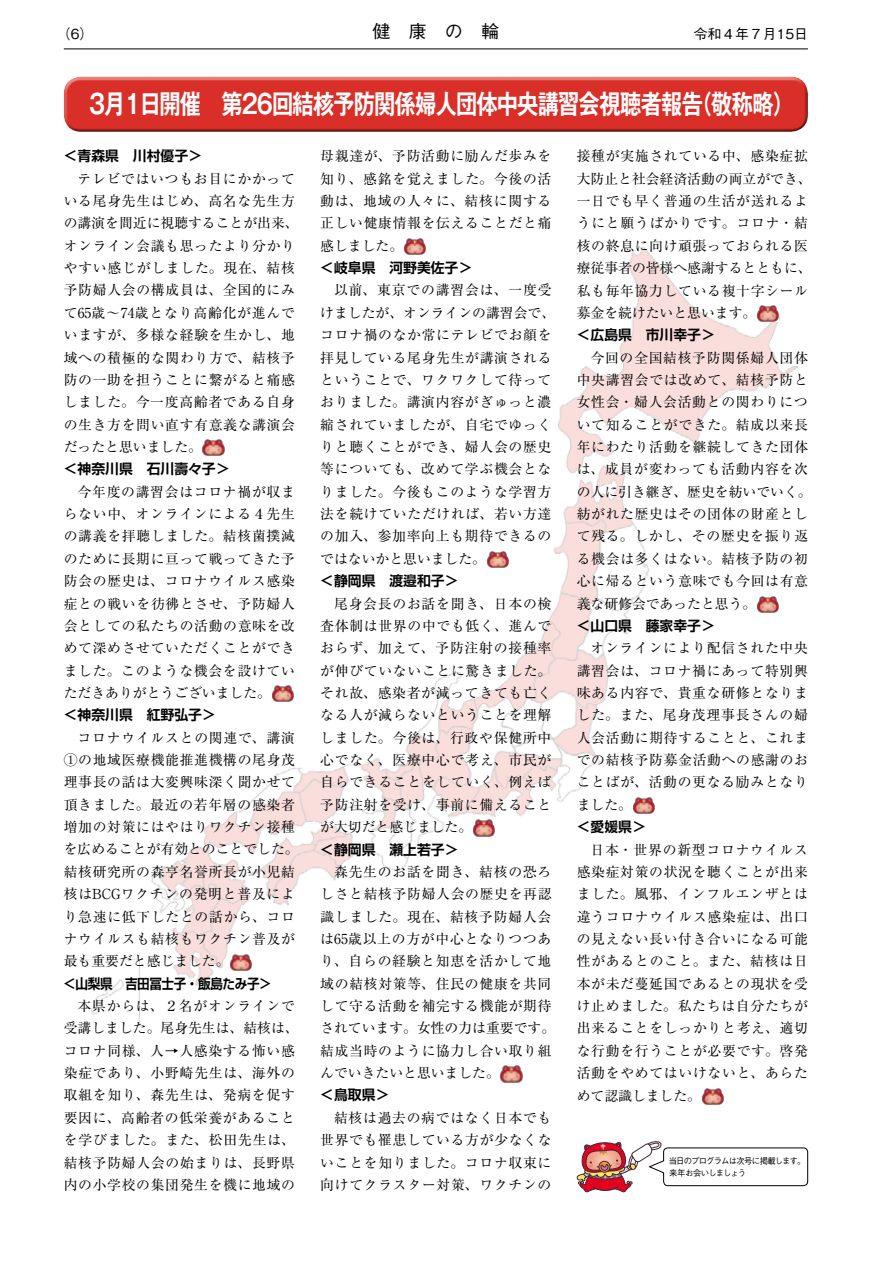
<style>
.page{position:relative;width:893px;height:1263px;background:#fff}
.page>*{position:absolute;margin:0;border:0;box-sizing:border-box;transform-origin:0 0}
.t1{font:700 26.55px "Gothic MB101 Pr 6 N De";letter-spacing:-.04em;color:#fff;scale:.8 1}
.t2{font:500 18px "Gothic BBB Pr 6 N";color:#000}
.t3{font:13.8px/22.4px "Ryumin Pr 6 N";letter-spacing:.05em;color:#000}
.t4{font:500 13.8px "Gothic BBB Pr 6 N";color:#000}
.t5{font:500 8.55px/11.7px "Gothic BBB Pr 6 N";letter-spacing:-.1em;color:#000}
.s1{font-family:"Shin Go Pr 6 N De";font-weight:700}
</style>
<div class="page">
<img style="left:74px;top:246px;width:723px;height:776px">
<hr style="left:64px;top:49px;width:744px;height:1px;background:#000">
<img style="left:202px;top:440px;width:22px;height:16px">
<img style="left:271px;top:686px;width:22px;height:16px">
<img style="left:230px;top:954px;width:22px;height:16px">
<img style="left:403px;top:239px;width:22px;height:16px">
<img style="left:486px;top:552px;width:22px;height:16px">
<img style="left:472px;top:820px;width:22px;height:16px">
<img style="left:500px;top:1066px;width:22px;height:16px">
<img style="left:756px;top:306px;width:22px;height:16px">
<img style="left:756px;top:596px;width:22px;height:16px">
<img style="left:632px;top:797px;width:22px;height:17px">
<img style="left:702px;top:1088px;width:21px;height:16px">
<svg style="left:577px;top:1141px;width:231px;height:51px"></svg>
<div style="left:61px;top:76px;width:747px;height:49px;background:#e77e79"></div>
<div style="left:61px;top:79px;width:747px;height:54px;background:#000;opacity:.75"></div>
<p class="t4" style="left:57px;top:22px;width:38px">（6）</p>
<p class="t2" style="left:373px;top:17px;width:128px">健　康　の　輪</p>
<p class="t4" style="left:694px;top:22px;width:116px">令和４年７月15日</p>
<p class="t1" style="left:89px;top:82px;width:883px">3月１日開催　第26回結核予防関係婦人団体中央講習会視聴者報告（敬称略）</p>
<p class="t3" style="left:64px;top:144px;width:237px"><span class="s1">＜青森県　川村優子＞<br></span>　テレビではいつもお目にかかっている尾身先生はじめ、高名な先生方の講演を間近に視聴することが出来、オンライン会議も思ったより分かりやすい感じがしました。現在、結核予防婦人会の構成員は、全国的にみて65歳～74歳となり高齢化が進んでいますが、多様な経験を生かし、地域への積極的な関わり方で、結核予防の一助を担うことに繋がると痛感しました。今一度高齢者である自身の生き方を問い直す有意義な講演会だったと思いました。<br><span class="s1">＜神奈川県　石川壽々子＞<br></span>　今年度の講習会はコロナ禍が収まらない中、オンラインによる４先生の講義を拝聴しました。結核菌撲滅のために長期に亘って戦ってきた予防会の歴史は、コロナウイルス感染症との戦いを彷彿とさせ、予防婦人会としての私たちの活動の意味を改めて深めさせていただくことができました。このような機会を設けていただきありがとうございました。<br><span class="s1">＜神奈川県　紅野弘子＞<br></span>　コロナウイルスとの関連で、講演<br>①の地域医療機能推進機構の尾身茂理事長の話は大変興味深く聞かせて頂きました。最近の若年層の感染者増加の対策にはやはりワクチン接種を広めることが有効とのことでした。結核研究所の森亨名誉所長が小児結核はBCGワクチンの発明と普及により急速に低下したとの話から、コロナウイルスも結核もワクチン普及が最も重要だと感じました。<br><span class="s1">＜山梨県　吉田冨士子・飯島たみ子＞<br></span>　本県からは、２名がオンラインで受講しました。尾身先生は、結核は、コロナ同様、人→人感染する怖い感染症であり、小野崎先生は、海外の取組を知り、森先生は、発病を促す要因に、高齢者の低栄養があることを学びました。また、松田先生は、結核予防婦人会の始まりは、長野県内の小学校の集団発生を機に地域の</p>
<p class="t3" style="left:320px;top:144px;width:236px">母親達が、予防活動に励んだ歩みを知り、感銘を覚えました。今後の活動は、地域の人々に、結核に関する正しい健康情報を伝えることだと痛感しました。<br><span class="s1">＜岐阜県　河野美佐子＞<br></span>　以前、東京での講習会は、一度受けましたが、オンラインの講習会で、コロナ禍のなか常にテレビでお顔を拝見している尾身先生が講演されるということで、ワクワクして待っておりました。講演内容がぎゅっと濃縮されていましたが、自宅でゆっくりと聴くことができ、婦人会の歴史等についても、改めて学ぶ機会となりました。今後もこのような学習方法を続けていただければ、若い方達の加入、参加率向上も期待できるのではないかと思いました。<br><span class="s1">＜静岡県　渡邉和子＞<br></span>　尾身会長のお話を聞き、日本の検査体制は世界の中でも低く、進んでおらず、加えて、予防注射の接種率が伸びていないことに驚きました。それ故、感染者が減ってきても亡くなる人が減らないということを理解しました。今後は、行政や保健所中心でなく、医療中心で考え、市民が自らできることをしていく、例えば予防注射を受け、事前に備えることが大切だと感じました。<br><span class="s1">＜静岡県　瀬上若子＞<br></span>　森先生のお話を聞き、結核の恐ろしさと結核予防婦人会の歴史を再認識しました。現在、結核予防婦人会は65歳以上の方が中心となりつつあり、自らの経験と知恵を活かして地域の結核対策等、住民の健康を共同して守る活動を補完する機能が期待されています。女性の力は重要です。結成当時のように協力し合い取り組んでいきたいと思いました。<br><span class="s1">＜鳥取県＞<br></span>　結核は過去の病ではなく日本でも世界でも罹患している方が少なくないことを知りました。コロナ収束に向けてクラスター対策、ワクチンの</p>
<p class="t3" style="left:577px;top:144px;width:236px">接種が実施されている中、感染症拡大防止と社会経済活動の両立ができ、一日でも早く普通の生活が送れるようにと願うばかりです。コロナ・結核の終息に向け頑張っておられる医療従事者の皆様へ感謝するとともに、私も毎年協力している複十字シール募金を続けたいと思います。<br><span class="s1">＜広島県　市川幸子＞<br></span>　今回の全国結核予防関係婦人団体中央講習会では改めて、結核予防と女性会・婦人会活動との関わりについて知ることができた。結成以来長年にわたり活動を継続してきた団体は、成員が変わっても活動内容を次の人に引き継ぎ、歴史を紡いでいく。紡がれた歴史はその団体の財産として残る。しかし、その歴史を振り返る機会は多くはない。結核予防の初心に帰るという意味でも今回は有意義な研修会であったと思う。<br><span class="s1">＜山口県　藤家幸子＞<br></span>　オンラインにより配信された中央講習会は、コロナ禍にあって特別興味ある内容で、貴重な研修となりました。また、尾身茂理事長さんの婦人会活動に期待することと、これまでの結核予防募金活動への感謝のおことばが、活動の更なる励みとなりました。<br><span class="s1">＜愛媛県＞<br></span>　日本・世界の新型コロナウイルス感染症対策の状況を聴くことが出来ました。風邪、インフルエンザとは違うコロナウイルス感染症は、出口の見えない長い付き合いになる可能性があるとのこと。また、結核は日本が未だ蔓延国であるとの現状を受け止めました。私たちは自分たちが出来ることをしっかりと考え、適切な行動を行うことが必要です。啓発活動をやめてはいけないと、あらためて認識しました。</p>
<p class="t5" style="left:669px;top:1154px;width:138px">当日のプログラムは次号に掲載します。来年お会いしましょう</p>
</div>
